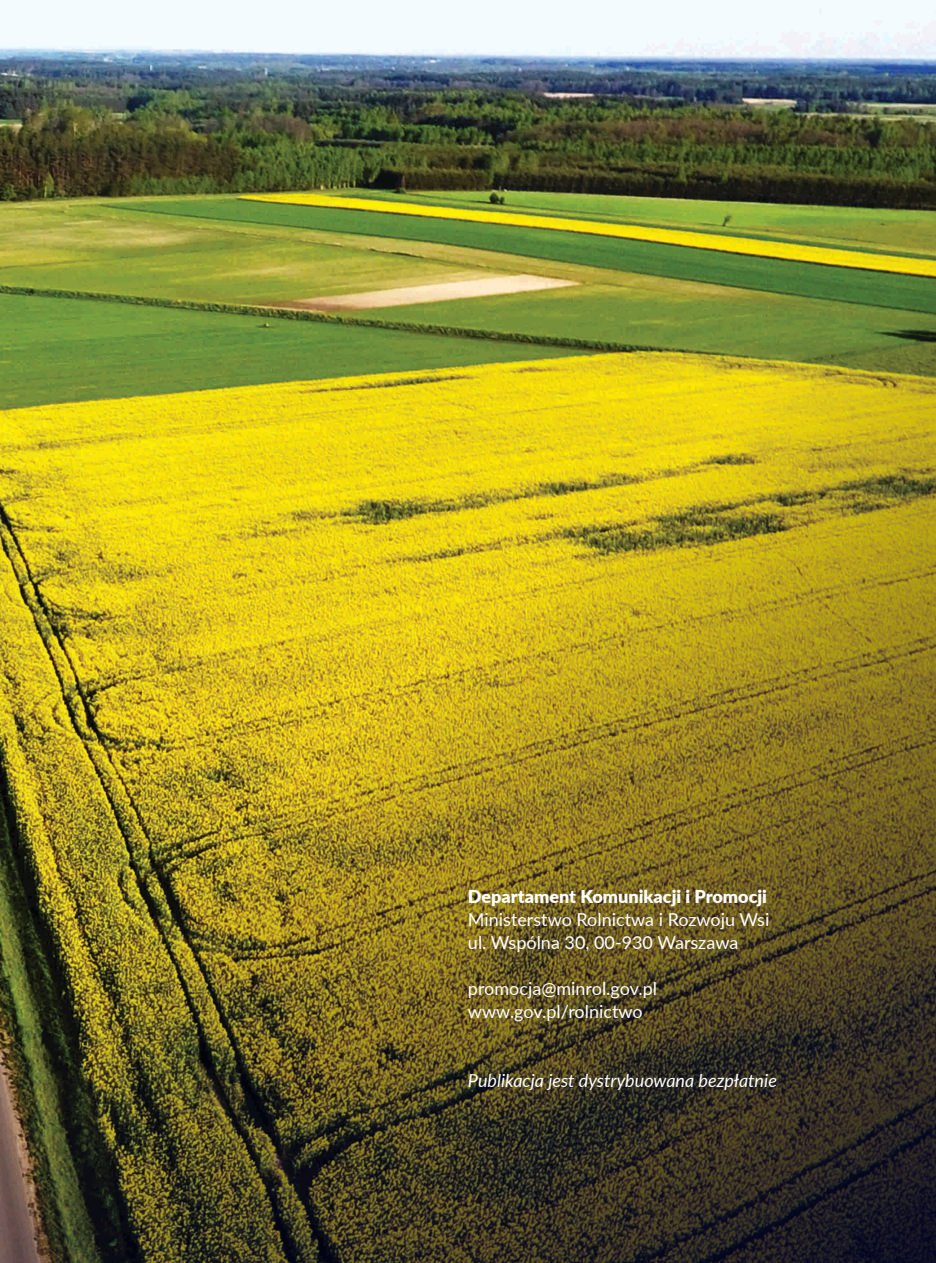
<style>
.page{position:relative;width:936px;height:1263px;background:#fff}
.page>*{position:absolute;margin:0;border:0;box-sizing:border-box;transform-origin:0 0}
.t1{font:17.85px/23.1px "Lato";color:#fff}
.t2{font:italic 17.85px "Lato";color:#fff}
.t3{font:900 17.85px "Lato";color:#fff}
</style>
<div class="page">
<img style="left:0;top:0;width:935px;height:1263px">
<p class="t3" style="left:468px;top:888px;width:300px">Departament Komunikacji i Promocji</p>
<p class="t1" style="left:468px;top:909px;width:303px">Ministerstwo Rolnictwa i Rozwoju Wsi ul. Wspólna 30, 00-930 Warszawa</p>
<p class="t1" style="left:468px;top:978px;width:190px">promocja@minrol.gov.pl www.gov.pl/rolnictwo</p>
<p class="t2" style="left:468px;top:1073px;width:310px">Publikacja jest dystrybuowana bezpłatnie</p>
</div>
